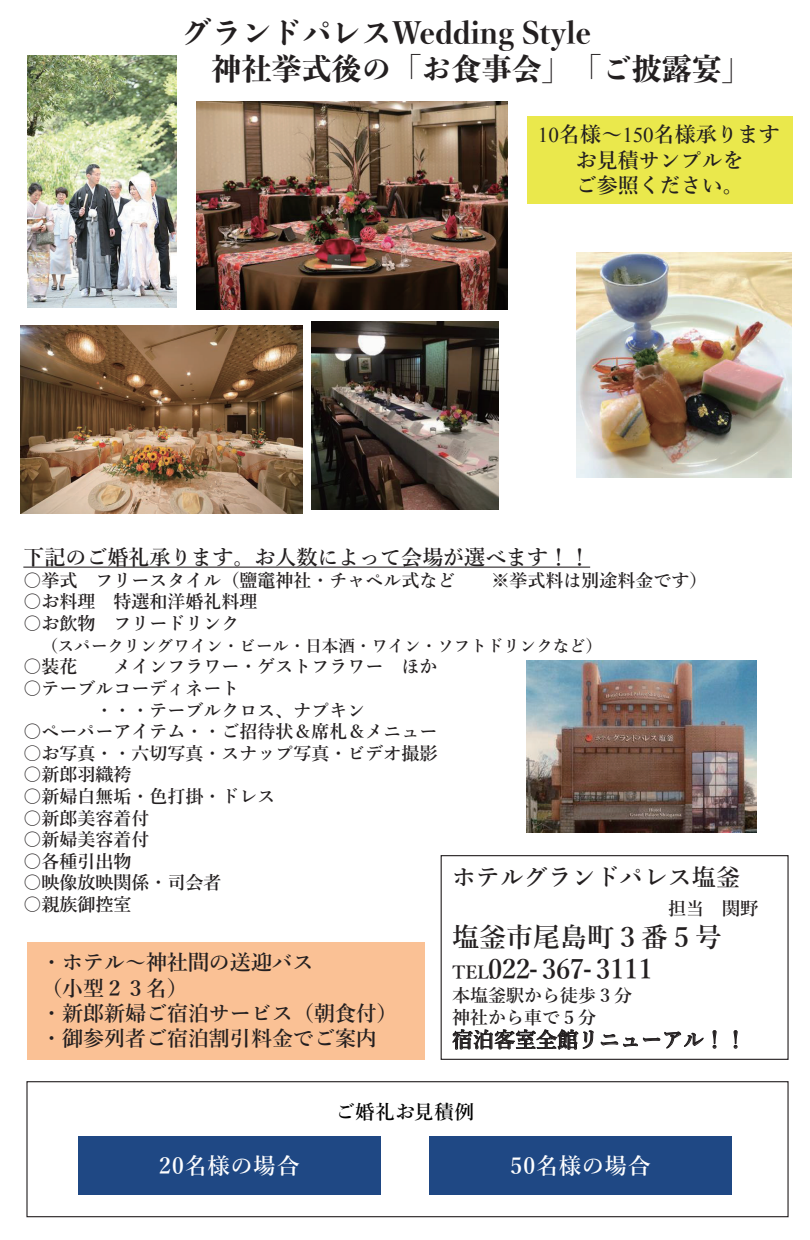
<style>
.page{position:relative;width:810px;height:1240px;background:#fff}
.page>*{position:absolute;margin:0;border:0;box-sizing:border-box;transform-origin:0 0}
.t1{font:800 30px/36px "Yu Min";color:#231f20}
.t2{font:600 27px/32.4px "Yu Min";color:#231f20}
.t3{font:600 24px "Yu Min";color:#231f20}
.t4{font:600 22.5px "Yu Min";letter-spacing:.035em;color:#fff}
.t5{font:600 21px/25.2px "Yu Min";color:#231f20}
.t6{font:600 19.5px "Yu Min";letter-spacing:.025em;color:#030303}
.t7{font:600 18px/21.6px "Yu Min";color:#231f20}
.t8{font:600 16.5px "Yu Min";color:#231f20}
.s1{font-family:"Times New Roman";font-weight:400}
.s2{font-size:18px}
</style>
<div class="page">
<svg style="left:23px;top:566px;width:567px;height:1px"></svg>
<div style="left:27px;top:942px;width:397px;height:117px;background:#fac195"></div>
<img style="left:27px;top:55px;width:149px;height:252px">
<div style="left:527px;top:116px;width:266px;height:88px;background:#eae84c"></div>
<div style="left:441px;top:855px;width:348px;height:205px;border:1px solid #231f20"></div>
<svg style="left:452px;top:1029px;width:142px;height:21px"></svg>
<svg style="left:601px;top:1031px;width:103px;height:17px"></svg>
<svg style="left:712px;top:1030px;width:5px;height:18px"></svg>
<svg style="left:733px;top:1030px;width:5px;height:18px"></svg>
<img style="left:527px;top:660px;width:230px;height:172px">
<img style="left:576px;top:252px;width:216px;height:225px">
<img style="left:196px;top:101px;width:312px;height:208px">
<img style="left:311px;top:321px;width:188px;height:188px">
<img style="left:21px;top:325px;width:281px;height:188px">
<div style="left:78px;top:1136px;width:303px;height:59px;background:#1f4884"></div>
<div style="left:429px;top:1136px;width:303px;height:59px;background:#1f4884"></div>
<div style="left:26px;top:1081px;width:763px;height:136px;border:1px solid #231f20"></div>
<h1 class="t1" style="left:212px;top:15px;width:542px;text-indent:-30px">グランドパレスWedding Style<br>神社挙式後の「お食事会」「ご披露宴」</h1>
<p class="t5" style="left:538px;top:122px;width:244px;text-align:center"><span class="s1">10</span>名様～<span class="s1">150</span>名様承りますお見積サンプルを<br>ご参照ください。</p>
<p class="t5" style="left:23px;top:544px;width:568px">下記のご婚礼承ります。お人数によって会場が選べます！！</p>
<p class="t7" style="left:23px;top:570px;width:434px">○挙式 フリースタイル（鹽竈神社・チャペル式など</p>
<p class="t7" style="left:491px;top:570px;width:217px">※挙式料は別途料金です）</p>
<p class="t7" style="left:23px;top:591px;width:236px">○お料理 特選和洋婚礼料理</p>
<p class="t7" style="left:23px;top:613px;width:218px">○お飲物 フリードリンク</p>
<p class="t8" style="left:41px;top:636px;width:563px">（スパークリングワイン・ビール・日本酒・ワイン・ソフトドリンクなど）</p>
<p class="t7" style="left:23px;top:656px;width:55px">○装花</p>
<p class="t7" style="left:113px;top:656px;width:326px">メインフラワー・ゲストフラワー ほか</p>
<p class="t7" style="left:95px;top:678px;width:271px;text-indent:-72px">○テーブルコーディネート<br>・・・テーブルクロス、ナプキン</p>
<p class="t7" style="left:23px;top:721px;width:416px">○ペーパーアイテム・・ご招待状＆席札＆メニュー〇お写真・・六切写真・スナップ写真・ビデオ撮影</p>
<p class="t7" style="left:23px;top:764px;width:109px">○新郎羽織袴</p>
<p class="t7" style="left:23px;top:786px;width:253px">○新婦白無垢・色打掛・ドレス</p>
<p class="t7" style="left:23px;top:807px;width:128px">○新郎美容着付</p>
<p class="t7" style="left:23px;top:829px;width:128px">○新婦美容着付</p>
<p class="t7" style="left:23px;top:851px;width:110px">○各種引出物</p>
<p class="t7" style="left:23px;top:872px;width:199px">○映像放映関係・司会者</p>
<p class="t7" style="left:23px;top:894px;width:110px">○親族御控室</p>
<h3 class="t3" style="left:452px;top:863px;width:289px">ホテルグランドパレス塩釜</h3>
<p class="t7" style="left:668px;top:898px;width:91px">担当 関野</p>
<h2 class="t2" style="left:452px;top:921px;width:271px">塩釜市尾島町３番５号<br><span class="s2">TEL.</span>022- 367- 3111</h2>
<p class="t7" style="left:452px;top:985px;width:181px">本塩釜駅から徒歩３分神社から車で５分</p>
<p class="t5" style="left:452px;top:1027px;width:296px">宿泊客室全館リニューアル！！</p>
<p class="t5" style="left:41px;top:950px;width:358px">・ホテル～神社間の送迎バス<br>（小型２３名）<br>・新郎新婦ご宿泊サービス（朝食付）・御参列者ご宿泊割引料金でご案内</p>
<p class="t6" style="left:336px;top:1101px;width:140px">ご婚礼お見積例</p>
<p class="t4" style="left:159px;top:1153px;width:142px">20名様の場合</p>
<p class="t4" style="left:511px;top:1153px;width:142px">50名様の場合</p>
</div>
